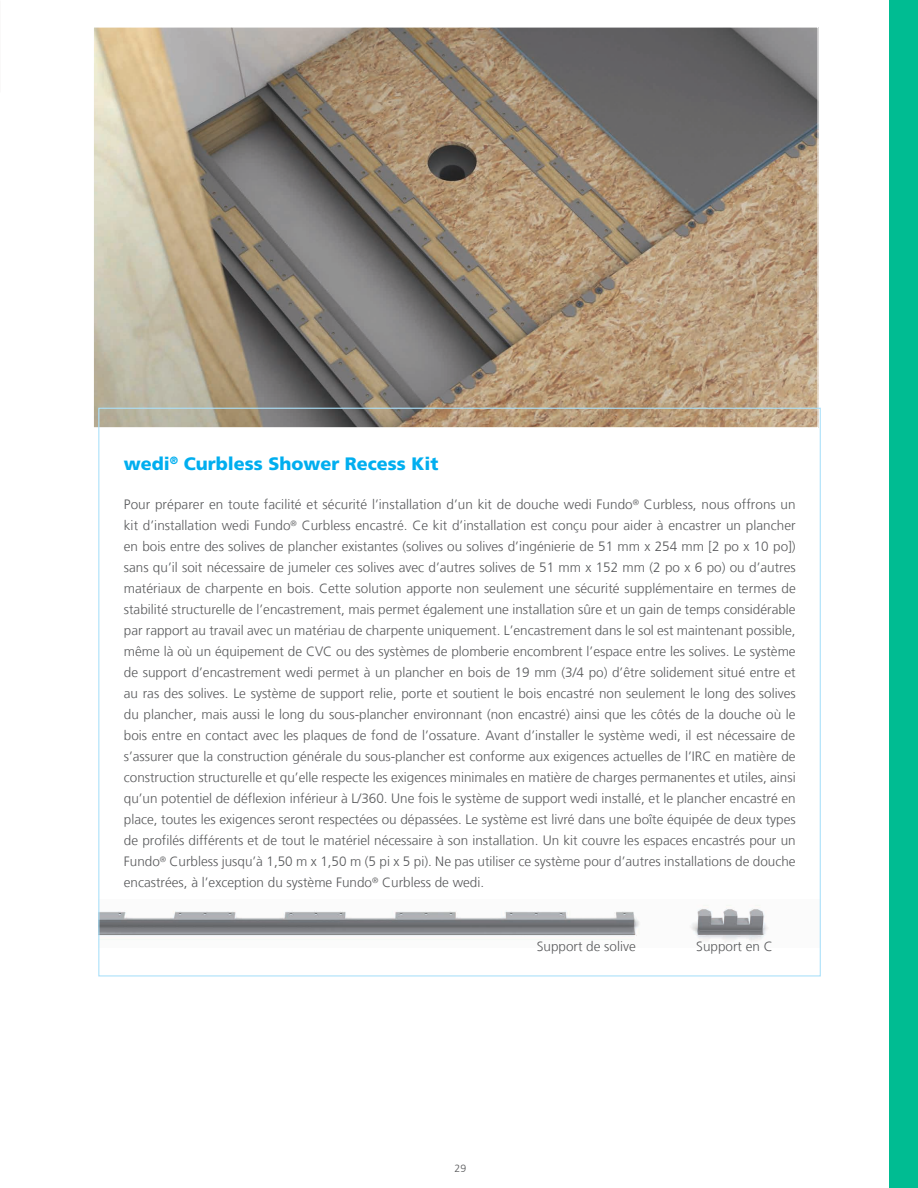
<style>
.page{position:relative;width:918px;height:1188px;background:#fff}
.page>*{position:absolute;margin:0;border:0;box-sizing:border-box;transform-origin:0 0}
.t1{font:900 18px "Frutiger LT Com";color:#00aeef}
.t2{font:300 13.5px/21px "Frutiger LT Com";color:#58595b;text-align:justify}
.t3{font:300 10.5px "Frutiger LT Com";color:#58595b}
</style>
<div class="page">
<img style="left:95px;top:28px;width:722px;height:398px">
<div style="left:890px;top:0;width:28px;height:1188px;background:#00bc92"></div>
<img style="left:100px;top:908px;width:668px;height:35px">
<h1 class="t1" style="left:124px;top:453px;width:316px">wedi<sup>®</sup> Curbless Shower Recess Kit</h1>
<p class="t2" style="left:124px;top:494px;width:673px">Pour préparer en toute facilité et sécurité l’installation d’un kit de douche wedi Fundo<sup>®</sup> Curbless, nous offrons un kit d’installation wedi Fundo<sup>®</sup> Curbless encastré. Ce kit d’installation est conçu pour aider à encastrer un plancher en bois entre des solives de plancher existantes (solives ou solives d’ingénierie de 51 mm x 254 mm [2 po x 10 po]) sans qu’il soit nécessaire de jumeler ces solives avec d’autres solives de 51 mm x 152 mm (2 po x 6 po) ou d’autres matériaux de charpente en bois. Cette solution apporte non seulement une sécurité supplémentaire en termes de stabilité structurelle de l’encastrement, mais permet également une installation sûre et un gain de temps considérable par rapport au travail avec un matériau de charpente uniquement. L’encastrement dans le sol est maintenant possible, même là où un équipement de CVC ou des systèmes de plomberie encombrent l’espace entre les solives. Le système de support d’encastrement wedi permet à un plancher en bois de 19 mm (3/4 po) d’être solidement situé entre et au ras des solives. Le système de support relie, porte et soutient le bois encastré non seulement le long des solives du plancher, mais aussi le long du sous-plancher environnant (non encastré) ainsi que les côtés de la douche où le bois entre en contact avec les plaques de fond de l’ossature. Avant d’installer le système wedi, il est nécessaire de s’assurer que la construction générale du sous-plancher est conforme aux exigences actuelles de l’IRC en matière de construction structurelle et qu’elle respecte les exigences minimales en matière de charges permanentes et utiles, ainsi qu’un potentiel de déflexion inférieur à L/360. Une fois le système de support wedi installé, et le plancher encastré en place, toutes les exigences seront respectées ou dépassées. Le système est livré dans une boîte équipée de deux types de profilés différents et de tout le matériel nécessaire à son installation. Un kit couvre les espaces encastrés pour un Fundo<sup>®</sup> Curbless jusqu’à 1,50 m x 1,50 m (5 pi x 5 pi). Ne pas utiliser ce système pour d’autres installations de douche encastrées, à l’exception du système Fundo<sup>®</sup> Curbless de wedi.</p>
<p class="t2" style="left:537px;top:936px;width:101px">Support de solive</p>
<p class="t2" style="left:696px;top:936px;width:78px">Support en C</p>
<p class="t3" style="left:455px;top:1162px;width:13px">29</p>
</div>
